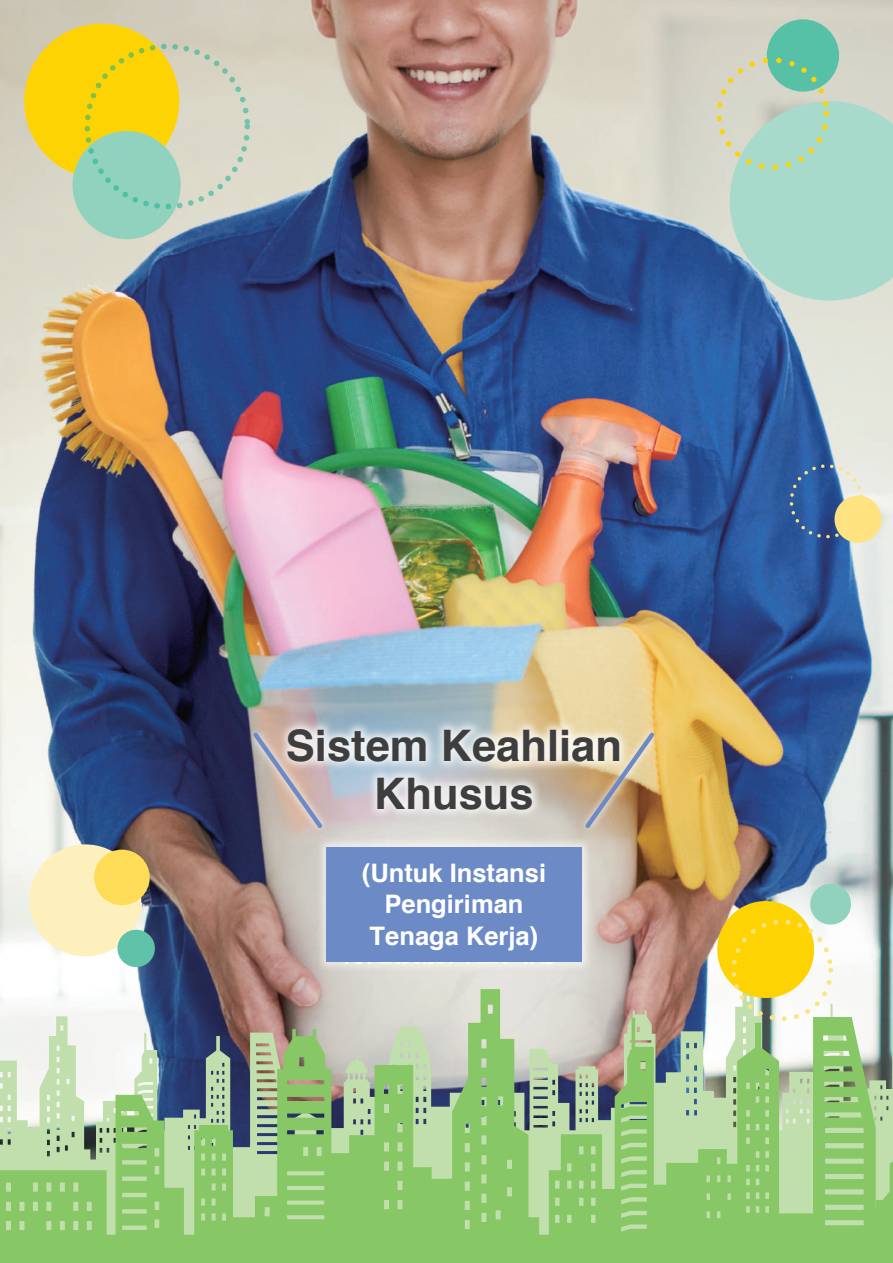
<style>
.page{position:relative;width:893px;height:1263px;background:#fff}
.page>*{position:absolute;margin:0;border:0;box-sizing:border-box;transform-origin:0 0}
.t1{font:700 43.5px/48px "Helvetica";color:#3e3e3f;text-align:center}
.t2{font:27px "Seurat Pro N DB";color:#fff}
.t3{font:700 25.5px/31.5px "Helvetica";color:#fff;text-align:center}
</style>
<div class="page">
<img style="left:0;top:0;width:893px;height:989px">
<svg style="left:0;top:989px;width:893px;height:274px;background:#9dc48a"></svg>
<svg style="left:105px;top:664px;width:96px;height:96px;background:#1e2d5a"></svg>
<div style="left:29px;top:844px;width:112px;height:112px;background:#fef0bd;border-radius:50%"></div>
<div style="left:94px;top:850px;width:56px;height:55px;background:#ffdc57;border-radius:50%"></div>
<svg style="left:730px;top:101px;width:163px;height:200px;background:#a8d4c8"></svg>
<div style="left:767px;top:19px;width:72px;height:73px;background:#56c1a6;border-radius:50%"></div>
<div style="left:717px;top:901px;width:97px;height:97px;background:#fed304;border-radius:50%"></div>
<div style="left:731px;top:919px;width:102px;height:102px;border:5px dashed #ffe380;border-radius:50%"></div>
<div style="left:790px;top:464px;width:74px;height:74px;border:3px dashed #ffe380;border-radius:50%"></div>
<div style="left:834px;top:496px;width:48px;height:47px;background:#ffe380;border-radius:50%"></div>
<div style="left:716px;top:57px;width:113px;height:113px;border:5px dashed #fed304;border-radius:50%"></div>
<div style="left:810px;top:884px;width:41px;height:40px;background:#91d2bf;border-radius:50%"></div>
<div style="left:117px;top:930px;width:38px;height:37px;background:#5fc3aa;border-radius:50%"></div>
<div style="left:24px;top:24px;width:155px;height:155px;background:#fed304;border-radius:50%"></div>
<div style="left:73px;top:131px;width:108px;height:108px;background:#91d2bf;border-radius:50%"></div>
<div style="left:84px;top:44px;width:166px;height:165px;border:6px dashed #05b08d;border-radius:50%"></div>
<img style="left:199px;top:666px;width:509px;height:353px">
<svg style="left:249px;top:729px;width:77px;height:103px;background:#bdb0b1"></svg>
<svg style="left:581px;top:729px;width:77px;height:103px;background:#c9b190"></svg>
<div style="left:326px;top:847px;width:256px;height:114px;background:#6c8bc6"></div>
<h1 class="t1" style="left:286px;top:722px;width:338px">Sistem Keahlian<br>Khusus</h1>
<p class="t3" style="left:362px;top:857px;width:186px">(Untuk Instansi<br>Pengiriman<br>Tenaga Kerja)</p>
<p class="t2" style="left:340px;top:934px;width:217px">特定技能外国人用</p>
</div>
